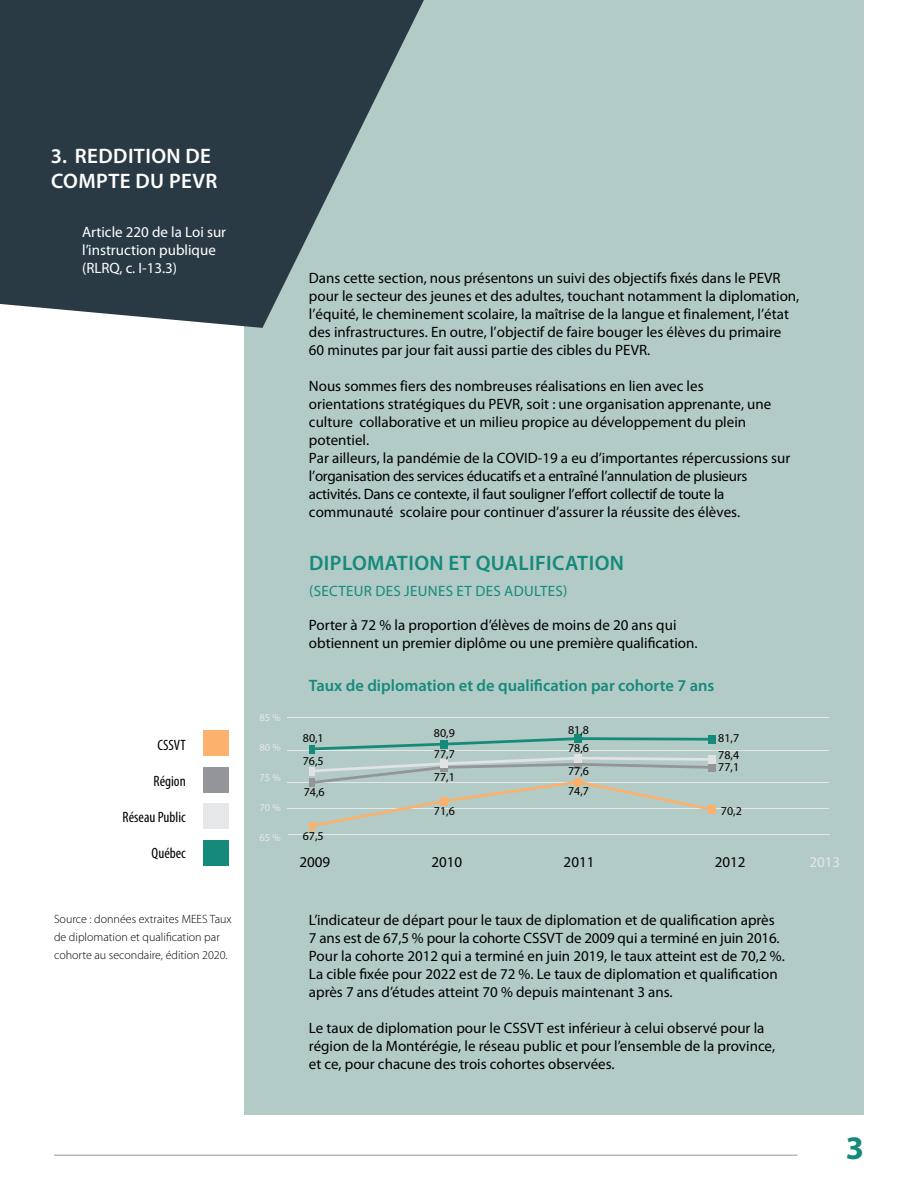
<style>
.page{position:relative;width:918px;height:1188px;background:#fff}
.page>*{position:absolute;margin:0;border:0;box-sizing:border-box;transform-origin:0 0}
.t1{font:700 33px "Myriad Pro";color:#158a7b}
.t2{font:600 21px "Myriad Pro";letter-spacing:.02em;color:#158a7b}
.t3{font:600 21px/25.2px "Myriad Pro";letter-spacing:.02em;color:#fff}
.t4{font:600 16.5px "Myriad Pro";color:#158a7b}
.t5{font:15px/18px "Myriad Pro";color:#000}
.t6{font:15px/18px "Myriad Pro";color:#fff}
.t7{font:15px "Myriad Pro";letter-spacing:.02em;color:#158a7b}
.t8{font:condensed 15px "Myriad Pro";color:#000}
.t9{font:15px "Myriad Pro";color:#e6e7e8}
.t10{font:300 12px/18px "Myriad Pro";color:#000}
.t11{font:12px/22px "Myriad Pro";color:#000}
.t12{font:10.5px "Myriad Pro";color:#e6e7e8}
</style>
<div class="page">
<div style="left:244px;top:0;width:620px;height:1115px;background:#b3cbc6"></div>
<hr style="left:54px;top:1155px;width:743px;height:1px;background:#939598">
<div style="left:203px;top:840px;width:26px;height:25px;background:#158a7b"></div>
<div style="left:203px;top:804px;width:26px;height:25px;background:#e6e7e8"></div>
<div style="left:203px;top:767px;width:26px;height:25px;background:#939598"></div>
<div style="left:203px;top:730px;width:26px;height:26px;background:#fbb26d"></div>
<hr style="left:287px;top:750px;width:542px;height:1px;background:#e6e7e8">
<hr style="left:287px;top:717px;width:542px;height:1px;background:#e6e7e8">
<hr style="left:287px;top:783px;width:542px;height:1px;background:#e6e7e8">
<hr style="left:287px;top:809px;width:542px;height:1px;background:#e6e7e8">
<hr style="left:288px;top:835px;width:541px;height:1px;background:#e6e7e8">
<svg style="left:309px;top:736px;width:406px;height:93px"></svg>
<div style="left:309px;top:822px;width:5px;height:8px;background:#fbb16e"></div>
<div style="left:441px;top:797px;width:7px;height:8px;background:#fbb16e"></div>
<div style="left:575px;top:778px;width:7px;height:8px;background:#fbb16e"></div>
<div style="left:709px;top:805px;width:7px;height:9px;background:#fbb16e"></div>
<div style="left:309px;top:779px;width:5px;height:8px;background:#939598"></div>
<div style="left:441px;top:763px;width:7px;height:8px;background:#939598"></div>
<svg style="left:575px;top:762px;width:7px;height:6px"></svg>
<div style="left:709px;top:763px;width:7px;height:8px;background:#939598"></div>
<div style="left:309px;top:767px;width:5px;height:8px;background:#e1e2e3"></div>
<div style="left:441px;top:760px;width:7px;height:8px;background:#e1e2e3"></div>
<div style="left:575px;top:754px;width:7px;height:8px;background:#e1e2e3"></div>
<div style="left:709px;top:755px;width:7px;height:9px;background:#e1e2e3"></div>
<div style="left:309px;top:745px;width:5px;height:8px;background:#158a7b"></div>
<div style="left:441px;top:740px;width:7px;height:8px;background:#158a7b"></div>
<div style="left:575px;top:734px;width:7px;height:9px;background:#158a7b"></div>
<div style="left:709px;top:735px;width:7px;height:8px;background:#158a7b"></div>
<svg style="left:0;top:0;width:424px;height:328px;fill:#2a3a45"></svg>
<h2 class="t3" style="left:51px;top:142px;width:168px">3. REDDITION DE<br>COMPTE DU PEVR</h2>
<p class="t6" style="left:82px;top:223px;width:146px">Article 220 de la Loi sur l’instruction publique (RLRQ, c. I-13.3)</p>
<p class="t8" style="left:158px;top:736px;width:30px">CSSVT</p>
<p class="t8" style="left:154px;top:772px;width:34px">Région</p>
<p class="t8" style="left:123px;top:808px;width:65px">Réseau Public</p>
<p class="t8" style="left:152px;top:844px;width:36px">Québec</p>
<p class="t12" style="left:259px;top:711px;width:23px">85 %</p>
<p class="t12" style="left:259px;top:741px;width:23px">80 %</p>
<p class="t12" style="left:259px;top:771px;width:23px">75 %</p>
<p class="t12" style="left:259px;top:801px;width:23px">70 %</p>
<p class="t12" style="left:259px;top:831px;width:23px">65 %</p>
<p class="t5" style="left:309px;top:269px;width:492px">Dans cette section, nous présentons un suivi des objectifs fixés dans le PEVR pour le secteur des jeunes et des adultes, touchant notamment la diplomation, l’équité, le cheminement scolaire, la maîtrise de la langue et finalement, l’état des infrastructures. En outre, l’objectif de faire bouger les élèves du primaire 60 minutes par jour fait aussi partie des cibles du PEVR.</p>
<p class="t5" style="left:309px;top:377px;width:483px">Nous sommes fiers des nombreuses réalisations en lien avec les<br>orientations stratégiques du PEVR, soit : une organisation apprenante, une culture collaborative et un milieu propice au développement du plein potentiel.<br>Par ailleurs, la pandémie de la COVID-19 a eu d’importantes répercussions sur l’organisation des services éducatifs et a entraîné l’annulation de plusieurs activités. Dans ce contexte, il faut souligner l’effort collectif de toute la communauté scolaire pour continuer d’assurer la réussite des élèves.</p>
<h2 class="t2" style="left:309px;top:550px;width:316px">DIPLOMATION ET QUALIFICATION</h2>
<p class="t7" style="left:309px;top:581px;width:260px">(SECTEUR DES JEUNES ET DES ADULTES)</p>
<p class="t5" style="left:309px;top:616px;width:390px">Porter à 72 % la proportion d’élèves de moins de 20 ans qui obtiennent un premier diplôme ou une première qualification.</p>
<p class="t4" style="left:309px;top:675px;width:407px">Taux de diplomation et de qualification par cohorte 7 ans</p>
<p class="t11" style="left:303px;top:727px;width:22px">80,1<br>76,5</p>
<p class="t11" style="left:304px;top:781px;width:22px">74,6</p>
<p class="t11" style="left:303px;top:825px;width:22px">67,5</p>
<p class="t11" style="left:434px;top:723px;width:22px;line-height:20.5px">80,9<br>77,7</p>
<p class="t11" style="left:434px;top:765px;width:22px">77,1</p>
<p class="t11" style="left:434px;top:799px;width:22px">71,6</p>
<p class="t11" style="left:568px;top:719px;width:22px">81,8</p>
<p class="t11" style="left:568px;top:736px;width:22px">78,6</p>
<p class="t11" style="left:718px;top:726px;width:22px">81,7</p>
<p class="t11" style="left:718px;top:744px;width:22px">78,4</p>
<p class="t11" style="left:568px;top:760px;width:22px">77,6</p>
<p class="t11" style="left:718px;top:755px;width:22px">77,1</p>
<p class="t11" style="left:568px;top:779px;width:22px">74,7</p>
<p class="t11" style="left:721px;top:800px;width:22px">70,2</p>
<p class="t5" style="left:299px;top:853px;width:32px">2009</p>
<p class="t5" style="left:432px;top:853px;width:32px">2010</p>
<p class="t5" style="left:564px;top:853px;width:32px">2011</p>
<p class="t5" style="left:715px;top:853px;width:32px">2012</p>
<p class="t9" style="left:810px;top:853px;width:32px">2013</p>
<p class="t10" style="left:54px;top:909px;width:179px">Source : données extraites MEES Taux de diplomation et qualification par cohorte au secondaire, édition 2020.</p>
<p class="t5" style="left:309px;top:911px;width:477px">L’indicateur de départ pour le taux de diplomation et de qualification après 7 ans est de 67,5 % pour la cohorte CSSVT de 2009 qui a terminé en juin 2016.<br>Pour la cohorte 2012 qui a terminé en juin 2019, le taux atteint est de 70,2 %.<br>La cible fixée pour 2022 est de 72 %. Le taux de diplomation et qualification après 7 ans d’études atteint 70 % depuis maintenant 3 ans.</p>
<p class="t5" style="left:309px;top:1019px;width:468px">Le taux de diplomation pour le CSSVT est inférieur à celui observé pour la région de la Montérégie, le réseau public et pour l’ensemble de la province, et ce, pour chacune des trois cohortes observées.</p>
<h1 class="t1" style="left:846px;top:1126px;width:20px">3</h1>
</div>
